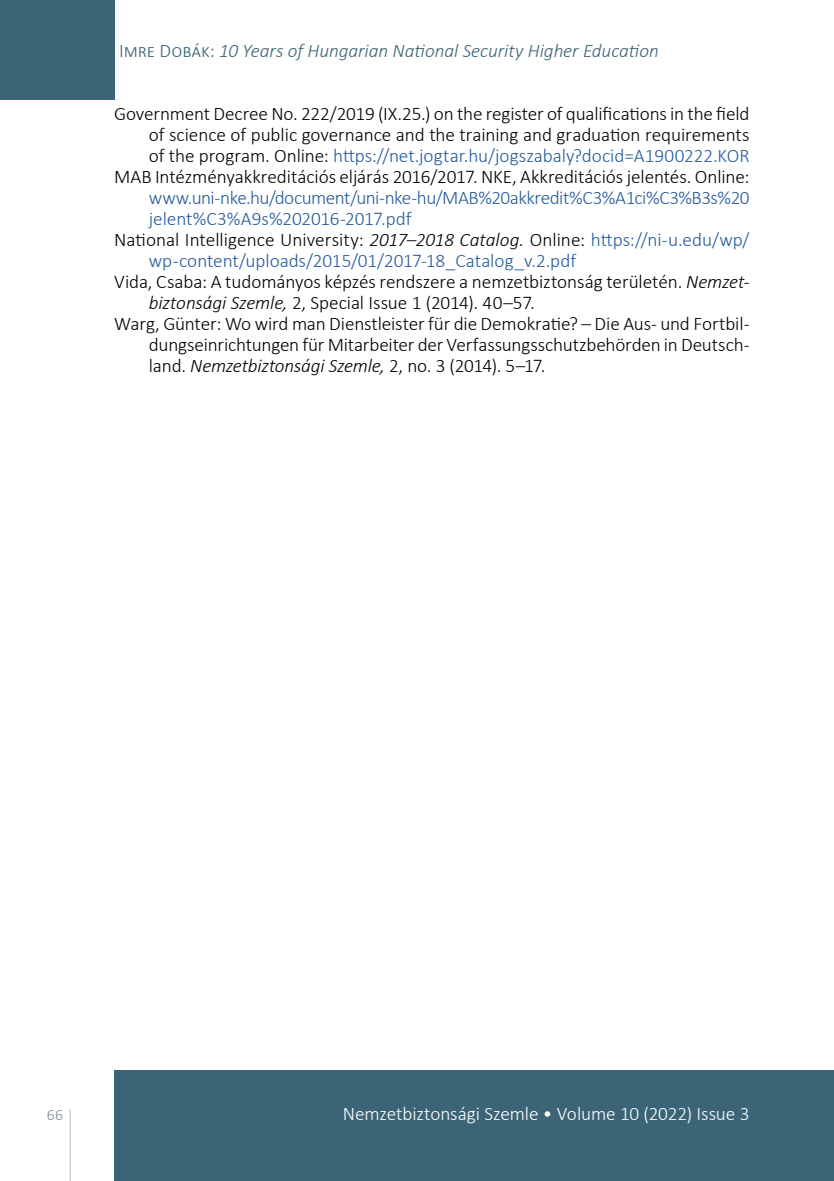
<style>
.page{position:relative;width:834px;height:1181px;background:#fff}
.page>*{position:absolute;margin:0;border:0;box-sizing:border-box;transform-origin:0 0}
.t1{font:300 19.25px/21px "Calibri";letter-spacing:-.005em;color:#000;text-align:right}
.t2{font:300 19.25px "Calibri";letter-spacing:-.015em;color:#275b9b}
.t3{font:italic 300 19.25px "Calibri";letter-spacing:-.005em;color:#3b6476}
.t4{font:300 19.25px "Calibri";letter-spacing:-.005em;color:#fff}
.t5{font:300 15.75px "Calibri";color:#778c9b}
.s1{font-style:normal}
.s2{color:#275b9b}
.s3{font-style:italic}
</style>
<div class="page">
<svg style="left:69px;top:1110px;width:2px;height:71px"></svg>
<div style="left:0;top:0;width:114px;height:99px;background:#3b6476"></div>
<div style="left:114px;top:1070px;width:719px;height:111px;background:#3b6476"></div>
<hr style="left:833px;top:1070px;width:1px;height:111px;background:#3b6476">
<p class="t3" style="left:119px;top:39px;width:541px"><span class="s1">Imre Dobák:</span> 10 Years of Hungarian National Security Higher Education</p>
<p class="t1" style="left:114px;top:103px;width:636px">Government Decree No. 222/2019 (IX.25.) on the register of qualifications in the field of science of public governance and the training and graduation requirements<br>of the program. Online: <span class="s2">https://net.jogtar.hu/jogszabaly?docid=A1900222.KOR </span>MAB Intézményakkreditációs eljárás 2016/2017. NKE, Akkreditációs jelentés. Online:</p>
<p class="t2" style="left:149px;top:186px;width:602px">www.uni-nke.hu/document/uni-nke-hu/MAB%20akkredit%C3%A1ci%C3%B3s%20</p>
<p class="t2" style="left:149px;top:207px;width:264px">jelent%C3%A9s%202016-2017.pdf</p>
<p class="t1" style="left:114px;top:229px;width:636px">National Intelligence University: <span class="s3">2017–2018 Catalog.</span> Online: <span class="s2">https://ni-u.edu/wp/</span></p>
<p class="t2" style="left:149px;top:249px;width:428px">wp-content/uploads/2015/01/2017-18_Catalog_v.2.pdf</p>
<p class="t1" style="left:114px;top:271px;width:636px">Vida, Csaba: A tudományos képzés rendszere a nemzetbiztonság területén. <span class="s3">Nemzet-</span></p>
<p class="t1" style="left:149px;top:292px;width:387px"><span class="s3">biztonsági Szemle,</span> 2, Special Issue 1 (2014). 40–57.</p>
<p class="t1" style="left:114px;top:313px;width:636px">Warg, Günter: Wo wird man Dienstleister für die Demokratie? – Die Aus- und Fortbil-</p>
<p class="t1" style="left:149px;top:334px;width:602px">dungseinrichtungen für Mitarbeiter der Verfassungsschutzbehörden in Deutsch-</p>
<p class="t1" style="left:149px;top:355px;width:398px">land. <span class="s3">Nemzetbiztonsági Szemle,</span> 2, no. 3 (2014). 5–17.</p>
<p class="t5" style="left:47px;top:1105px;width:18px">66</p>
<p class="t4" style="left:343px;top:1102px;width:408px">Nemzetbiztonsági Szemle • Volume 10 (2022) Issue 3</p>
</div>
